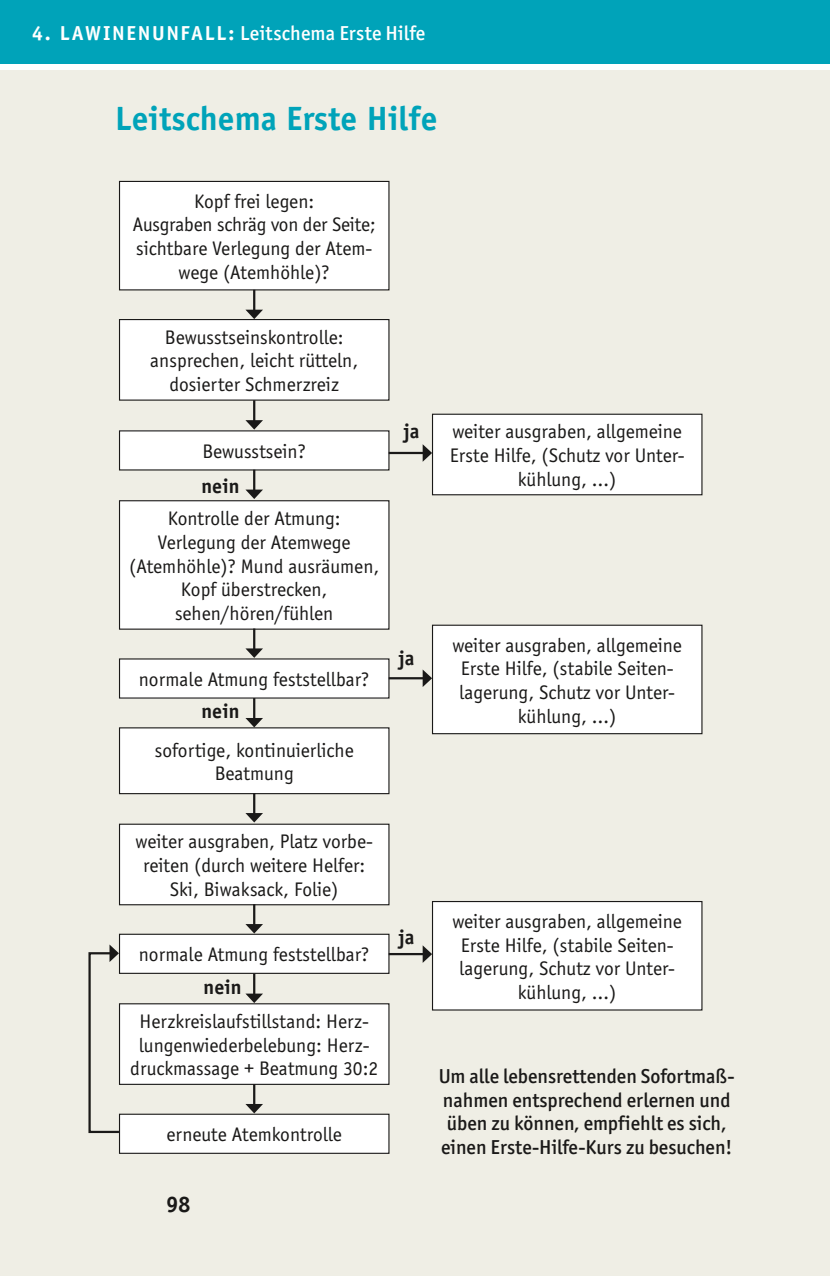
<style>
.page{position:relative;width:830px;height:1276px;background:#fff}
.page>*{position:absolute;margin:0;border:0;box-sizing:border-box;transform-origin:0 0}
.t1{font:700 33.75px "Officina Sans";color:#00a3b9}
.t2{font:700 22.5px "Officina Sans";color:#1a1918}
.t3{font:20.25px/23.6px "Officina Sans";color:#1a1918;text-align:center}
.t4{font:500 20.25px/23.6px "Officina San ITC";color:#1a1918}
.t5{font:500 20.25px "Officina San ITC";letter-spacing:.01em;color:#fff}
.t6{font:700 20.25px "Officina Sans";color:#1a1918}
.s1{font-family:"Officina Sans";font-weight:700}
</style>
<div class="page">
<hr style="left:829px;top:0;width:1px;height:64px;background:#00a3b9">
<div style="left:0;top:70px;width:829px;height:1206px;background:#efeee5"></div>
<div style="left:0;top:0;width:829px;height:64px;background:#00a3b9"></div>
<div style="left:119px;top:181px;width:270px;height:109px;background:#fff"></div>
<div style="left:119px;top:181px;width:270px;height:109px;border:1px solid #1a1918"></div>
<div style="left:432px;top:625px;width:269px;height:108px;background:#fff"></div>
<div style="left:432px;top:624px;width:270px;height:110px;border:1px solid #1a1918"></div>
<div style="left:432px;top:901px;width:269px;height:109px;background:#fff"></div>
<div style="left:432px;top:901px;width:270px;height:109px;border:1px solid #1a1918"></div>
<div style="left:119px;top:319px;width:270px;height:81px;background:#fff"></div>
<div style="left:119px;top:319px;width:270px;height:82px;border:1px solid #1a1918"></div>
<div style="left:432px;top:414px;width:269px;height:81px;background:#fff"></div>
<div style="left:432px;top:414px;width:270px;height:81px;border:1px solid #1a1918"></div>
<div style="left:119px;top:824px;width:270px;height:80px;background:#fff"></div>
<div style="left:119px;top:823px;width:270px;height:82px;border:1px solid #1a1918"></div>
<div style="left:119px;top:1003px;width:270px;height:81px;background:#fff"></div>
<div style="left:119px;top:1003px;width:270px;height:82px;border:1px solid #1a1918"></div>
<div style="left:119px;top:501px;width:270px;height:128px;background:#fff"></div>
<div style="left:119px;top:500px;width:270px;height:130px;border:1px solid #1a1918"></div>
<div style="left:119px;top:431px;width:270px;height:39px;background:#fff"></div>
<div style="left:119px;top:659px;width:270px;height:39px;background:#fff"></div>
<div style="left:119px;top:934px;width:270px;height:39px;background:#fff"></div>
<div style="left:119px;top:933px;width:270px;height:41px;border:1px solid #1a1918"></div>
<div style="left:119px;top:1114px;width:270px;height:39px;background:#fff"></div>
<div style="left:119px;top:1113px;width:270px;height:41px;border:1px solid #1a1918"></div>
<div style="left:119px;top:728px;width:270px;height:65px;background:#fff"></div>
<div style="left:119px;top:727px;width:270px;height:67px;border:1px solid #1a1918"></div>
<hr style="left:253px;top:290px;width:2px;height:21px;background:#1a1918">
<svg style="left:246px;top:310px;width:17px;height:9px"></svg>
<hr style="left:253px;top:400px;width:2px;height:21px;background:#1a1918">
<svg style="left:245px;top:420px;width:18px;height:9px"></svg>
<hr style="left:253px;top:470px;width:2px;height:20px;background:#1a1918">
<svg style="left:245px;top:489px;width:18px;height:10px"></svg>
<hr style="left:253px;top:628px;width:2px;height:21px;background:#1a1918">
<svg style="left:245px;top:648px;width:18px;height:10px"></svg>
<hr style="left:253px;top:698px;width:2px;height:21px;background:#1a1918">
<svg style="left:245px;top:718px;width:18px;height:9px"></svg>
<hr style="left:253px;top:793px;width:2px;height:21px;background:#1a1918">
<svg style="left:245px;top:813px;width:18px;height:9px"></svg>
<hr style="left:253px;top:904px;width:2px;height:21px;background:#1a1918">
<svg style="left:245px;top:924px;width:18px;height:9px"></svg>
<hr style="left:253px;top:973px;width:2px;height:21px;background:#1a1918">
<svg style="left:245px;top:993px;width:18px;height:10px"></svg>
<hr style="left:253px;top:1084px;width:2px;height:21px;background:#1a1918">
<svg style="left:245px;top:1104px;width:18px;height:9px"></svg>
<svg style="left:88px;top:944px;width:33px;height:190px"></svg>
<hr style="left:388px;top:452px;width:35px;height:2px;background:#1a1918">
<svg style="left:422px;top:444px;width:10px;height:18px"></svg>
<hr style="left:388px;top:677px;width:35px;height:2px;background:#1a1918">
<svg style="left:422px;top:669px;width:10px;height:18px"></svg>
<hr style="left:388px;top:953px;width:35px;height:2px;background:#1a1918">
<svg style="left:422px;top:945px;width:10px;height:18px"></svg>
<p class="t5" style="left:32px;top:21px;width:394px"><span class="s1">4. L awine nunfall:</span> Leitschema Erste Hilfe</p>
<h1 class="t1" style="left:115px;top:97px;width:324px">Leitschema Erste Hilfe</h1>
<p class="t3" style="left:133px;top:189px;width:244px">Kopf frei legen:<br>Ausgraben schräg von der Seite; sichtbare Verlegung der Atem&shy;wege (Atemhöhle)?</p>
<p class="t3" style="left:150px;top:325px;width:209px">Bewusstseinskontrolle: ansprechen, leicht rütteln, dosierter Schmerzreiz</p>
<p class="t3" style="left:202px;top:440px;width:105px">Bewusstsein?</p>
<p class="t6" style="left:201px;top:473px;width:39px">nein</p>
<p class="t3" style="left:129px;top:507px;width:251px">Kontrolle der Atmung:<br>Verlegung der Atemwege (Atemhöhle)? Mund ausräumen,<br>Kopf überstrecken, sehen/hören/fühlen</p>
<p class="t3" style="left:139px;top:668px;width:232px">normale Atmung feststellbar?</p>
<p class="t6" style="left:201px;top:699px;width:39px">nein</p>
<p class="t3" style="left:155px;top:738px;width:200px">sofortige, kontinuierliche<br>Beatmung</p>
<p class="t6" style="left:403px;top:419px;width:17px">ja</p>
<p class="t6" style="left:398px;top:646px;width:17px">ja</p>
<p class="t3" style="left:135px;top:830px;width:239px">weiter ausgraben, Platz vorbe&shy;reiten (durch weitere Helfer:<br>Ski, Biwaksack, Folie)</p>
<p class="t3" style="left:139px;top:943px;width:232px">normale Atmung feststellbar?</p>
<p class="t6" style="left:203px;top:974px;width:39px">nein</p>
<p class="t3" style="left:130px;top:1009px;width:249px">Herzkreislaufstillstand: Herz&shy;lungenwiederbelebung: Herz&shy;druckmassage + Beatmung 30:2</p>
<p class="t3" style="left:166px;top:1123px;width:177px">erneute Atemkontrolle</p>
<p class="t6" style="left:398px;top:925px;width:17px">ja</p>
<p class="t2" style="left:166px;top:1190px;width:26px">98</p>
<p class="t3" style="left:449px;top:420px;width:236px">weiter ausgraben, allgemeine<br>Erste Hilfe, (Schutz vor Unter&shy;kühlung, …)</p>
<p class="t3" style="left:452px;top:633px;width:231px">weiter ausgraben, allgemeine<br>Erste Hilfe, (stabile Seiten&shy;lagerung, Schutz vor Unter&shy;kühlung, …)</p>
<p class="t3" style="left:452px;top:909px;width:231px">weiter ausgraben, allgemeine<br>Erste Hilfe, (stabile Seiten&shy;lagerung, Schutz vor Unter&shy;kühlung, …)</p>
<p class="t4" style="left:438px;top:1064px;width:297px">Um alle lebensrettenden Sofortmaß&shy;nahmen entsprechend erlernen und üben zu können, empfiehlt es sich, einen Erste-Hilfe-Kurs zu besuchen!</p>
</div>
